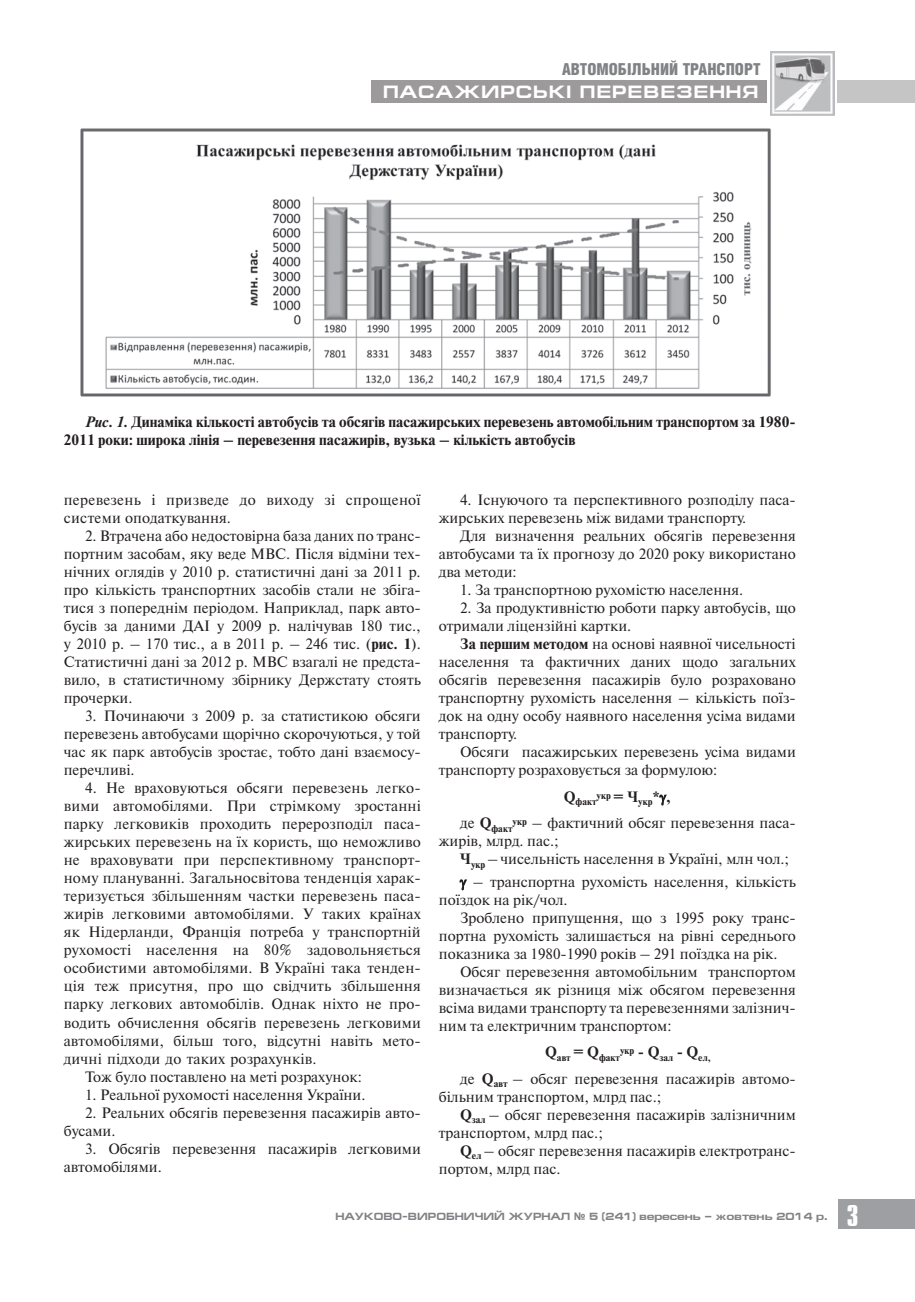
<style>
.page{position:relative;width:915px;height:1302px;background:#fff}
.page>*{position:absolute;margin:0;border:0;box-sizing:border-box;transform-origin:0 0}
.t1{font:700 30px "Compact C";color:#fff}
.t2{font:700 18px "Europe Ext";letter-spacing:.05em;color:#fff}
.t3{font:900 16.5px "Helios Cond";color:#808285}
.t4{font:15px/18px "Newton C";color:#231f20}
.t5{font:700 15px/18px "Newton C";color:#231f20}
.t6{font:15px/18px "Newton C";letter-spacing:.02em;color:#231f20}
.t7{font:700 10.5px "Europe Ext";color:#808285}
.t8{font:700 9.75px "Newton C";color:#231f20}
.s1{font-style:italic}
.s2{font-weight:700}
.s3{font-size:15px}
.s4{font-family:"Arial"}
</style>
<div class="page">
<div style="left:371px;top:81px;width:395px;height:22px;background:#9c9a9b"></div>
<div style="left:837px;top:81px;width:77px;height:22px;background:#c6c5c5"></div>
<img style="left:770px;top:51px;width:64px;height:64px">
<div style="left:838px;top:1198px;width:76px;height:30px;background:#9d9fa2"></div>
<img style="left:80px;top:128px;width:691px;height:269px">
<svg style="left:659px;top:794px;width:7px;height:12px"></svg>
<svg style="left:459px;top:879px;width:8px;height:12px"></svg>
<p class="t3" style="left:561px;top:60px;width:200px">АВТОМОБІЛЬНИЙ ТРАНСПОРТ</p>
<p class="t2" style="left:383px;top:82px;width:376px">ПАСАЖИРСЬКI ПЕРЕВЕЗЕННЯ</p>
<p class="t5" style="left:64px;top:412px;width:733px;text-indent:21px"><span class="s1">Рис. 1.</span> Динаміка кількості автобусів та обсягів пасажирських перевезень автомобільним транспортом за 1980-<br>2011 роки: широка лінія – перевезення пасажирів, вузька – кількість автобусів</p>
<p class="t6" style="left:64px;top:491px;width:358px">перевезень і призведе до виходу зі спрощеної системи оподаткування.</p>
<p class="t4" style="left:64px;top:527px;width:358px;text-align:justify;text-indent:21px">2. Втрачена або недостовірна база даних по транс&shy;портним засобам, яку веде МВС. Після відміни тех&shy;нічних оглядів у 2010 р. статистичні дані за 2011 р. про кількість транспортних засобів стали не збіга&shy;тися з попереднім періодом. Наприклад, парк авто&shy;бусів за даними ДАІ у 2009 р. налічував 180 тис., у 2010 р. – 170 тис., а в 2011 р. – 246 тис. (<span class="s2">рис. 1</span>).<br>Статистичні дані за 2012 р. МВС взагалі не предста&shy;вило, в статистичному збірнику Держстату стоять прочерки.</p>
<p class="t4" style="left:64px;top:707px;width:358px;text-align:justify;text-indent:21px">3. Починаючи з 2009 р. за статистикою обсяги перевезень автобусами щорічно скорочуються, у той час як парк автобусів зростає, тобто дані взаємосу&shy;перечливі.</p>
<p class="t4" style="left:85px;top:779px;width:337px">4. Не враховуються обсяги перевезень легко-</p>
<p class="t4" style="left:64px;top:797px;width:358px">вими автомобілями. При стрімкому зростанні</p>
<p class="t4" style="left:64px;top:815px;width:358px">парку легковиків проходить перерозподіл паса-</p>
<p class="t4" style="left:64px;top:833px;width:358px">жирських перевезень на їх користь, що неможливо</p>
<p class="t4" style="left:64px;top:851px;width:358px">не враховувати при перспективному транспорт-</p>
<p class="t4" style="left:64px;top:869px;width:358px">ному плануванні. Загальносвітова тенденція харак-</p>
<p class="t4" style="left:64px;top:887px;width:358px">теризується збільшенням частки перевезень паса-</p>
<p class="t4" style="left:64px;top:905px;width:358px">жирів легковими автомобілями. У таких країнах</p>
<p class="t4" style="left:64px;top:923px;width:358px">як Нідерланди, Франція потреба у транспортній</p>
<p class="t4" style="left:64px;top:941px;width:358px">рухомості населення на 80% задовольняється</p>
<p class="t4" style="left:64px;top:959px;width:358px">особистими автомобілями. В Україні така тенден-</p>
<p class="t4" style="left:64px;top:977px;width:358px">ція теж присутня, про що свідчить збільшення</p>
<p class="t4" style="left:64px;top:995px;width:358px">парку легкових автомобілів. Однак ніхто не про-</p>
<p class="t4" style="left:64px;top:1013px;width:358px">водить обчислення обсягів перевезень легковими</p>
<p class="t4" style="left:64px;top:1031px;width:358px">автомобілями, більш того, відсутні навіть мето-</p>
<p class="t4" style="left:64px;top:1049px;width:254px">дичні підходи до таких розрахунків.</p>
<p class="t4" style="left:85px;top:1067px;width:278px">Тож було поставлено на меті розрахунок:</p>
<p class="t4" style="left:85px;top:1085px;width:282px">1. Реальної рухомості населення України.</p>
<p class="t4" style="left:64px;top:1103px;width:358px;text-indent:21px">2. Реальних обсягів перевезення пасажирів авто&shy;бусами.</p>
<p class="t4" style="left:64px;top:1139px;width:358px;text-indent:21px">3. Обсягів перевезення пасажирів легковими автомобілями.</p>
<p class="t4" style="left:438px;top:491px;width:358px;text-indent:21px">4. Існуючого та перспективного розподілу паса&shy;жирських перевезень між видами транспорту.</p>
<p class="t4" style="left:438px;top:527px;width:358px;text-align:justify;text-indent:21px">Для визначення реальних обсягів перевезення автобусами та їх прогнозу до 2020 року використано два методи:</p>
<p class="t4" style="left:460px;top:581px;width:284px">1. За транспортною рухомістю населення.</p>
<p class="t4" style="left:438px;top:599px;width:358px;text-indent:21px">2. За продуктивністю роботи парку автобусів, що отримали ліцензійні картки.</p>
<p class="t4" style="left:438px;top:635px;width:358px;text-align:justify;text-indent:21px"><span class="s2">За першим методом</span> на основі наявної чисельності населення та фактичних даних щодо загальних обсягів перевезення пасажирів було розраховано транспортну рухомість населення – кількість поїз&shy;док на одну особу наявного населення усіма видами транспорту.</p>
<p class="t4" style="left:438px;top:743px;width:358px;text-indent:21px">Обсяги пасажирських перевезень усіма видами транспорту розраховується за формулою:</p>
<p class="t8" style="left:563px;top:796px;width:34px"><sup>Q</sup>факт</p>
<p class="t8" style="left:596px;top:792px;width:76px">укр <span class="s3">= Ч</span>укр<span class="s3">* ,</span></p>
<p class="t8" style="left:460px;top:822px;width:54px"><sup>де</sup> <sup>Q</sup>факт</p>
<p class="t4" style="left:438px;top:814px;width:358px;text-indent:74px"><sup>укр</sup> – фактичний обсяг перевезення паса&shy;жирів, млрд. пас.;</p>
<p class="t4" style="left:460px;top:850px;width:330px"><span class="s2">Ч</span><sub>укр</sub> – чисельність населення в Україні, млн чол.;</p>
<p class="t4" style="left:438px;top:872px;width:358px;text-indent:34px">– транспортна рухомість населення, кількість поїздок на рік/чол.</p>
<p class="t4" style="left:438px;top:908px;width:358px;text-indent:21px">Зроблено припущення, що з 1995 року транс&shy;портна рухомість залишається на рівні середнього показника за 1980-1990 років – 291 поїздка на рік.</p>
<p class="t4" style="left:438px;top:962px;width:358px;text-align:justify;text-indent:21px">Обсяг перевезення автомобільним транспортом визначається як різниця між обсягом перевезення всіма видами транспорту та перевезеннями залізнич&shy;ним та електричним транспортом:</p>
<p class="t8" style="left:545px;top:1051px;width:167px"><sup>Q</sup>авт <sup>=</sup> <sup>Q</sup>фактукр <sup>-</sup> <sup>Q</sup>зал <sup>-</sup> <sup>Q</sup>ел,</p>
<p class="t4" style="left:438px;top:1069px;width:358px;text-indent:21px">де <span class="s2">Q</span><sub>авт</sub> – обсяг перевезення пасажирів автомо&shy;більним транспортом, млрд пас.;</p>
<p class="t4" style="left:438px;top:1105px;width:358px;text-indent:21px"><span class="s2">Q</span><sub>зал</sub> – обсяг перевезення пасажирів залізничним транспортом, млрд пас.;</p>
<p class="t4" style="left:438px;top:1141px;width:356px;text-indent:21px"><span class="s2">Q</span><sub>ел</sub> – обсяг перевезення пасажирів електротранс&shy;портом, млрд пас.</p>
<p class="t7" style="left:335px;top:1210px;width:493px">НАУКОВО-ВИРОБНИЧИЙ ЖУРНАЛ <span class="s4">№</span> 5 (241) вересень – жовтень 2014 р.</p>
<h1 class="t1" style="left:846px;top:1200px;width:14px">3</h1>
</div>
